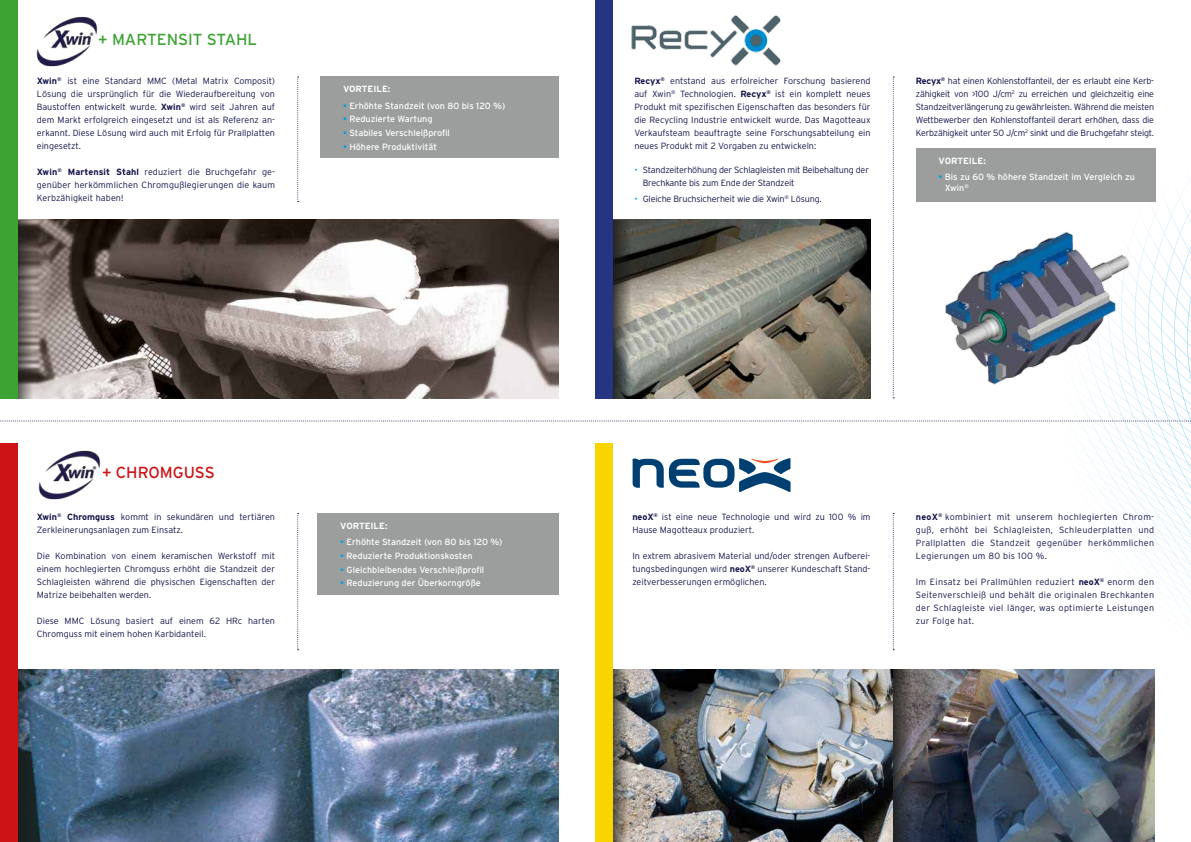
<style>
.page{position:relative;width:1191px;height:842px;background:#fff}
.page>*{position:absolute;margin:0;border:0;box-sizing:border-box;transform-origin:0 0}
.t1{font:16px "Interstate";color:#3da434}
.t2{font:16px "Interstate";color:#cd1316}
.t3{font:300 9px/13px "Interstate";color:#13154a;text-align:justify}
.t4{font:9px/10.8px "Interstate";color:#fff}
.t5{font:300 9px/13px "Interstate";letter-spacing:-.02em;color:#13154a}
.t6{font:700 9px "Interstate";color:#fff}
.s1{font-weight:700}
.s2{color:#009ee3}
</style>
<div class="page">
<svg style="left:1020px;top:148px;width:171px;height:538px"></svg>
<img style="left:628px;top:669px;width:526px;height:173px">
<img style="left:631px;top:220px;width:239px;height:178px">
<img style="left:945px;top:225px;width:194px;height:170px">
<img style="left:33px;top:220px;width:525px;height:178px">
<img style="left:33px;top:669px;width:525px;height:173px">
<svg style="left:893px;top:669px;width:18px;height:173px;background:#414043"></svg>
<svg style="left:612px;top:669px;width:16px;height:173px;background:#7e7864"></svg>
<svg style="left:612px;top:220px;width:19px;height:178px;background:#4f5150"></svg>
<svg style="left:17px;top:220px;width:16px;height:178px;background:#636157"></svg>
<svg style="left:17px;top:669px;width:16px;height:173px;background:#33353e"></svg>
<svg style="left:632px;top:458px;width:31px;height:30px"></svg>
<svg style="left:669px;top:458px;width:121px;height:34px"></svg>
<img style="left:631px;top:15px;width:150px;height:51px">
<div style="left:320px;top:77px;width:238px;height:81px;background:#9c9d9d"></div>
<div style="left:916px;top:148px;width:239px;height:54px;background:#9c9d9d"></div>
<div style="left:317px;top:513px;width:241px;height:82px;background:#9c9d9d"></div>
<div style="left:595px;top:443px;width:17px;height:399px;background:#f9d500"></div>
<div style="left:595px;top:0;width:17px;height:398px;background:#253483"></div>
<div style="left:0;top:0;width:17px;height:398px;background:#3da434"></div>
<div style="left:0;top:443px;width:17px;height:399px;background:#cd1316"></div>
<img style="left:36px;top:16px;width:62px;height:51px">
<img style="left:38px;top:450px;width:63px;height:50px">
<svg style="left:0;top:420px;width:1191px;height:1px"></svg>
<svg style="left:892px;top:513px;width:2px;height:137px"></svg>
<svg style="left:892px;top:77px;width:2px;height:321px"></svg>
<svg style="left:297px;top:77px;width:2px;height:125px"></svg>
<svg style="left:297px;top:513px;width:2px;height:137px"></svg>
<h1 class="t1" style="left:98px;top:30px;width:160px">+ MARTENSIT STAHL</h1>
<p class="t3" style="left:37px;top:74px;width:240px"><span class="s1">Xwin</span><sup>®</sup> ist eine Standard MMC (Metal Matrix Composit)<br>Lösung die ursprünglich für die Wiederaufbereitung von Baustoffen entwickelt wurde. <span class="s1">Xwin</span><sup>®</sup> wird seit Jahren auf dem Markt erfolgreich eingesetzt und ist als Referenz an&shy;erkannt. Diese Lösung wird auch mit Erfolg für Prallplatten eingesetzt.</p>
<p class="t3" style="left:37px;top:165px;width:240px"><span class="s1">Xwin</span><sup>®</sup> <span class="s1">Martensit Stahl</span> reduziert die Bruchgefahr ge&shy;genüber herkömmlichen Chromgußlegierungen die kaum Kerbzähigkeit haben!</p>
<p class="t6" style="left:343px;top:84px;width:49px">VORTEILE:</p>
<p class="t4" style="left:343px;top:100px;width:164px"><span class="s2">•</span> Erhöhte Standzeit (von 80 bis 120 %)</p>
<p class="t4" style="left:343px;top:114px;width:91px"><span class="s2">•</span> Reduzierte Wartung</p>
<p class="t4" style="left:343px;top:127px;width:108px"><span class="s2">•</span> Stabiles Verschleißprofil</p>
<p class="t4" style="left:343px;top:141px;width:95px"><span class="s2">•</span> Höhere Produktivität</p>
<h1 class="t2" style="left:102px;top:463px;width:114px">+ CHROMGUSS</h1>
<p class="t3" style="left:37px;top:510px;width:240px"><span class="s1">Xwin</span><sup>®</sup> <span class="s1">Chromguss</span> kommt in sekundären und tertiären<br>Zerkleinerungsanlagen zum Einsatz.</p>
<p class="t3" style="left:37px;top:549px;width:240px">Die Kombination von einem keramischen Werkstoff mit einem hochlegierten Chromguss erhöht die Standzeit der Schlagleisten während die physischen Eigenschaften der Matrize beibehalten werden.</p>
<p class="t3" style="left:37px;top:614px;width:240px">Diese MMC Lösung basiert auf einem 62 HRc harten<br>Chromguss mit einem hohen Karbidanteil.</p>
<p class="t6" style="left:340px;top:521px;width:49px">VORTEILE:</p>
<p class="t4" style="left:340px;top:537px;width:164px"><span class="s2">•</span> Erhöhte Standzeit (von 80 bis 120 %)</p>
<p class="t4" style="left:340px;top:550px;width:134px"><span class="s2">•</span> Reduzierte Produktionskosten</p>
<p class="t4" style="left:340px;top:564px;width:145px"><span class="s2">•</span> Gleichbleibendes Verschleißprofil</p>
<p class="t4" style="left:340px;top:578px;width:142px"><span class="s2">•</span> Reduzierung der Überkorngröße</p>
<p class="t3" style="left:634px;top:74px;width:238px"><span class="s1">Recyx</span><sup>®</sup> entstand aus erfolreicher Forschung basierend auf Xwin<sup>®</sup> Technologien. <span class="s1">Recyx</span><sup>®</sup> ist ein komplett neues Produkt mit spezifischen Eigenschaften das besonders für die Recycling Industrie entwickelt wurde. Das Magotteaux Verkaufsteam beauftragte seine Forschungsabteilung ein neues Produkt mit 2 Vorgaben zu entwickeln:</p>
<p class="t5" style="left:643px;top:163px;width:228px;text-indent:-9px"><span class="s2">•</span> Standzeiterhöhung der Schlagleisten mit Beibehaltung der<br>Brechkante bis zum Ende der Standzeit</p>
<p class="t5" style="left:634px;top:192px;width:189px"><span class="s2">•</span> Gleiche Bruchsicherheit wie die Xwin<sup>®</sup> Lösung.</p>
<p class="t3" style="left:916px;top:74px;width:240px"><span class="s1">Recyx</span><sup>®</sup> hat einen Kohlenstoffanteil, der es erlaubt eine Kerb&shy;zähigkeit von &gt;100 J/cm<sup>2</sup> zu erreichen und gleichzeitig eine Standzeitverlängerung zu gewährleisten. Während die meisten Wettbewerber den Kohlenstoffanteil derart erhöhen, dass die Kerbzähigkeit unter 50 J/cm<sup>2</sup> sinkt und die Bruchgefahr steigt.</p>
<p class="t6" style="left:938px;top:156px;width:49px">VORTEILE:</p>
<p class="t4" style="left:945px;top:172px;width:191px;text-indent:-6px"><span class="s2">•</span> Bis zu 60 % höhere Standzeit im Vergleich zu<br>Xwin<sup>®</sup></p>
<p class="t3" style="left:632px;top:511px;width:240px"><span class="s1">neoX</span><sup>®</sup> ist eine neue Technologie und wird zu 100 % im<br>Hause Magotteaux produziert.</p>
<p class="t3" style="left:632px;top:550px;width:240px">In extrem abrasivem Material und/oder strengen Aufberei&shy;tungsbedingungen wird <span class="s1">neoX</span><sup>®</sup> unserer Kundeschaft Stand&shy;zeitverbesserungen ermöglichen.</p>
<p class="t3" style="left:916px;top:511px;width:240px"><span class="s1">neoX</span><sup>®</sup> kombiniert mit unserem hochlegierten Chrom&shy;guß, erhöht bei Schlagleisten, Schleuderplatten und Prallplatten die Standzeit gegenüber herkömmlichen Legierungen um 80 bis 100 %.</p>
<p class="t3" style="left:916px;top:576px;width:240px">Im Einsatz bei Prallmühlen reduziert <span class="s1">neoX</span><sup>®</sup> enorm den Seitenverschleiß und behält die originalen Brechkanten der Schlagleiste viel länger, was optimierte Leistungen zur Folge hat.</p>
</div>
